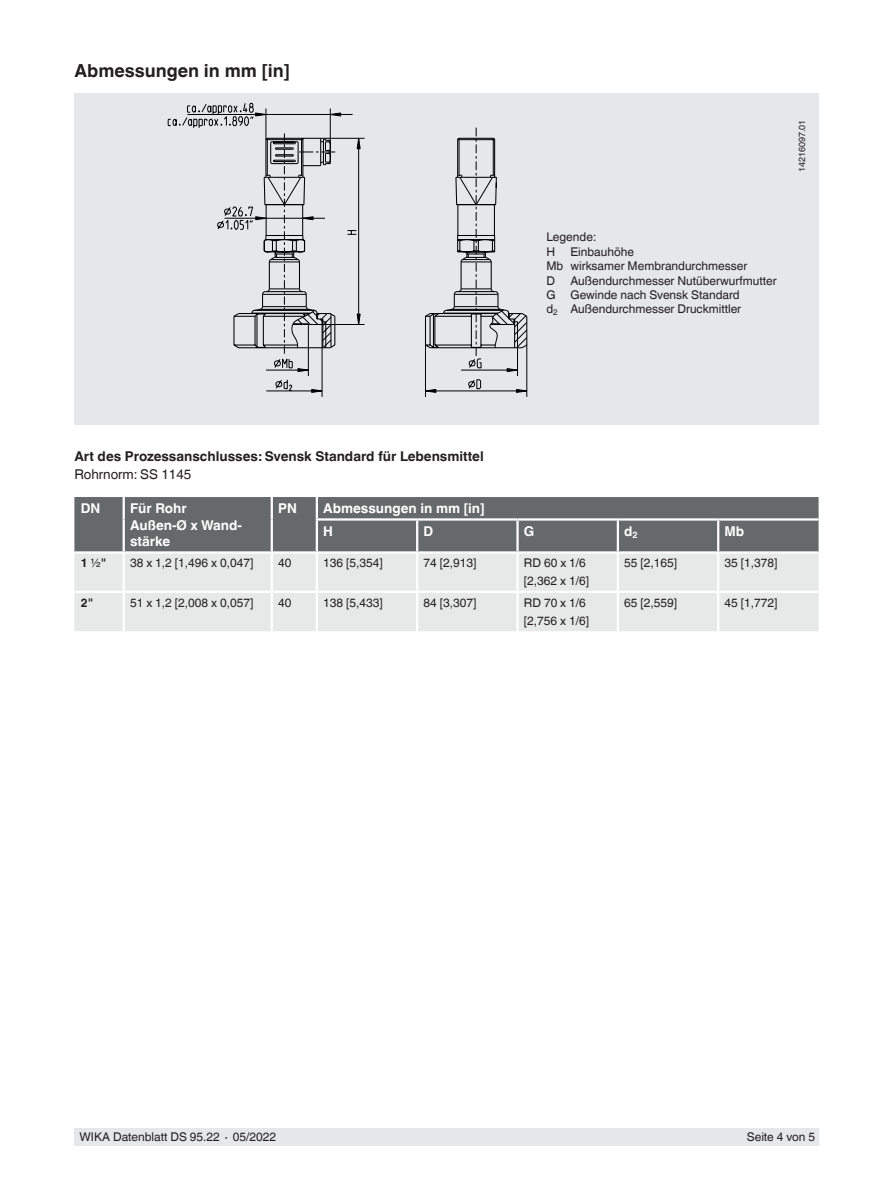
<style>
.page{position:relative;width:893px;height:1188px;background:#fff}
.page>*{position:absolute;margin:0;border:0;box-sizing:border-box;transform-origin:0 0}
.t1{font:700 18px "Helvetica World";color:#231f20}
.t2{font:700 13.5px/16.5px "Helvetica World";color:#fff}
.t3{font:700 13.5px "Helvetica World";color:#231f20}
.t4{font:13.5px "Helvetica World";color:#231f20}
.t5{font:12px/14.2px "Helvetica World";color:#231f20}
.t6{font:700 12px "Helvetica World";color:#231f20}
.t7{font:9px "Helvetica World";color:#231f20}
.s1{font-weight:400}
</style>
<div class="page">
<div style="left:75px;top:1128px;width:744px;height:17px;background:#e6e7e9"></div>
<div style="left:74px;top:497px;width:745px;height:54px;background:#666969"></div>
<div style="left:74px;top:554px;width:745px;height:77px;background:#e7e9e8"></div>
<hr style="left:123px;top:497px;width:2px;height:22px;background:#fff">
<hr style="left:271px;top:497px;width:2px;height:22px;background:#fff">
<hr style="left:123px;top:519px;width:2px;height:32px;background:#fff">
<hr style="left:271px;top:519px;width:2px;height:32px;background:#fff">
<hr style="left:316px;top:521px;width:2px;height:30px;background:#fff">
<hr style="left:416px;top:521px;width:2px;height:30px;background:#fff">
<hr style="left:516px;top:521px;width:3px;height:30px;background:#fff">
<hr style="left:617px;top:521px;width:2px;height:30px;background:#fff">
<hr style="left:717px;top:521px;width:2px;height:30px;background:#fff">
<hr style="left:316px;top:554px;width:2px;height:37px;background:#fff">
<hr style="left:516px;top:554px;width:3px;height:37px;background:#fff">
<hr style="left:617px;top:554px;width:2px;height:37px;background:#fff">
<hr style="left:717px;top:554px;width:2px;height:37px;background:#fff">
<hr style="left:317px;top:591px;width:100px;height:2px;background:#fff">
<hr style="left:316px;top:593px;width:2px;height:38px;background:#fff">
<hr style="left:518px;top:591px;width:100px;height:2px;background:#fff">
<hr style="left:516px;top:593px;width:3px;height:38px;background:#fff">
<hr style="left:617px;top:593px;width:2px;height:38px;background:#fff">
<hr style="left:717px;top:593px;width:2px;height:38px;background:#fff">
<hr style="left:316px;top:497px;width:2px;height:21px;background:#fff">
<hr style="left:123px;top:554px;width:2px;height:37px;background:#fff">
<hr style="left:271px;top:554px;width:2px;height:37px;background:#fff">
<hr style="left:416px;top:554px;width:2px;height:37px;background:#fff">
<hr style="left:74px;top:591px;width:50px;height:2px;background:#fff">
<hr style="left:124px;top:591px;width:148px;height:2px;background:#fff">
<hr style="left:123px;top:593px;width:2px;height:38px;background:#fff">
<hr style="left:272px;top:591px;width:45px;height:2px;background:#fff">
<hr style="left:271px;top:593px;width:2px;height:38px;background:#fff">
<hr style="left:417px;top:591px;width:101px;height:2px;background:#fff">
<hr style="left:416px;top:593px;width:2px;height:38px;background:#fff">
<hr style="left:618px;top:591px;width:100px;height:2px;background:#fff">
<hr style="left:718px;top:591px;width:101px;height:2px;background:#fff">
<hr style="left:316px;top:518px;width:101px;height:3px;background:#fff">
<hr style="left:417px;top:518px;width:101px;height:3px;background:#fff">
<hr style="left:518px;top:518px;width:100px;height:3px;background:#fff">
<hr style="left:618px;top:518px;width:100px;height:3px;background:#fff">
<hr style="left:718px;top:518px;width:101px;height:3px;background:#fff">
<div style="left:74px;top:94px;width:745px;height:331px;background:#e6e7e9"></div>
<svg style="left:425px;top:128px;width:103px;height:269px"></svg>
<svg style="left:510px;top:137px;width:18px;height:212px"></svg>
<svg style="left:425px;top:137px;width:85px;height:212px"></svg>
<svg style="left:168px;top:103px;width:197px;height:294px"></svg>
<h1 class="t1" style="left:74px;top:60px;width:217px">Abmessungen in mm [in]</h1>
<p class="t7" style="left:797px;top:172px;width:54px;rotate:-90deg">14216097.01</p>
<p class="t5" style="left:546px;top:230px;width:51px">Legende:<br>H</p>
<p class="t5" style="left:546px;top:245px;width:202px;text-indent:24px">Einbauhöhe<br>Mb wirksamer Membrandurchmesser<br>D</p>
<p class="t5" style="left:546px;top:273px;width:232px;text-indent:24px">Außendurchmesser Nutüberwurfmutter<br>G Gewinde nach Svensk Standard<br>d<sub>2</sub> Außendurchmesser Druckmittler</p>
<p class="t3" style="left:74px;top:448px;width:411px">Art des Prozessanschlusses: Svensk Standard für Lebensmittel</p>
<p class="t4" style="left:74px;top:466px;width:118px">Rohrnorm: SS 1145</p>
<p class="t2" style="left:81px;top:500px;width:21px">DN</p>
<p class="t2" style="left:130px;top:500px;width:113px">Für Rohr<br>Außen-Ø x Wand&shy;stärke</p>
<p class="t2" style="left:278px;top:500px;width:20px">PN</p>
<p class="t2" style="left:323px;top:497px;width:163px;line-height:22.5px">Abmessungen in mm [in]<br>H</p>
<p class="t2" style="left:424px;top:523px;width:11px">D</p>
<p class="t2" style="left:524px;top:523px;width:12px">G</p>
<p class="t2" style="left:624px;top:523px;width:15px">d<sub>2</sub></p>
<p class="t2" style="left:725px;top:523px;width:21px">Mb</p>
<p class="t6" style="left:81px;top:556px;width:27px">1 <span class="s1">½</span>"</p>
<p class="t5" style="left:130px;top:556px;width:125px">38 x 1,2 [1,496 x 0,047]</p>
<p class="t5" style="left:278px;top:556px;width:15px">40</p>
<p class="t5" style="left:323px;top:556px;width:61px">136 [5,354]</p>
<p class="t5" style="left:424px;top:556px;width:54px">74 [2,913]</p>
<p class="t5" style="left:524px;top:554px;width:67px;line-height:18px">RD 60 x 1/6 [2,362 x 1/6]</p>
<p class="t5" style="left:624px;top:556px;width:54px">55 [2,165]</p>
<p class="t5" style="left:725px;top:556px;width:54px">35 [1,378]</p>
<p class="t6" style="left:81px;top:596px;width:14px">2"</p>
<p class="t5" style="left:130px;top:596px;width:125px">51 x 1,2 [2,008 x 0,057]</p>
<p class="t5" style="left:278px;top:596px;width:15px">40</p>
<p class="t5" style="left:323px;top:596px;width:61px">138 [5,433]</p>
<p class="t5" style="left:424px;top:596px;width:54px">84 [3,307]</p>
<p class="t5" style="left:524px;top:594px;width:67px;line-height:18px">RD 70 x 1/6 [2,756 x 1/6]</p>
<p class="t5" style="left:624px;top:596px;width:54px">65 [2,559]</p>
<p class="t5" style="left:725px;top:596px;width:54px">45 [1,772]</p>
<p class="t5" style="left:80px;top:1130px;width:198px">WIKA Datenblatt DS 95.22 ∙ 05/2022</p>
<p class="t5" style="left:747px;top:1130px;width:70px">Seite 4 von 5</p>
</div>
